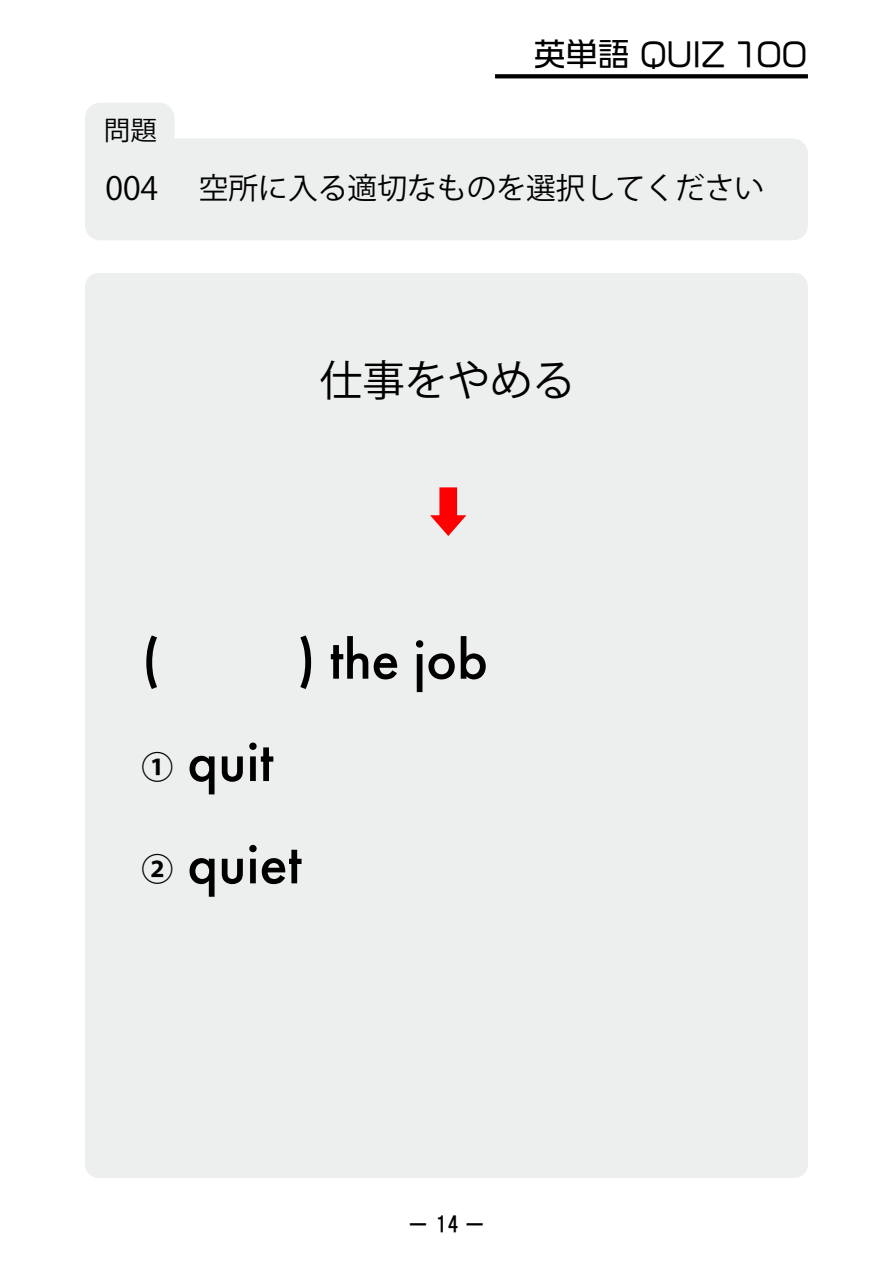
<style>
.page{position:relative;width:893px;height:1263px;background:#fff}
.page>*{position:absolute;margin:0;border:0;box-sizing:border-box;transform-origin:0 0}
.t1{font:500 58.5px/102.3px "Futura PT";color:#000}
.t2{font:53.1px "Koz Go Pr 6 N";color:#f00}
.t3{font:42.45px "Koz Go Pr 6 N";color:#000}
.t4{font:31.95px "VDL Logo Jr Regular";color:#000}
.t5{font:31.95px "Koz Go Pr 6 N";color:#000}
.t6{font:29.7px "Koz Go Pr 6 N";color:#000}
.t7{font:26.55px "Koz Go Pr 6 N";color:#000}
.t8{font:21.3px "HGP Gothic E";color:#000}
.s1{font-family:"Koz Go Pr 6 N";font-weight:700;font-size:31.95px}
</style>
<div class="page">
<div style="left:85px;top:273px;width:723px;height:905px;background:#edeeee;border-radius:14px"></div>
<div style="left:85px;top:139px;width:723px;height:101px;background:#edeeee;border-radius:15px"></div>
<div style="left:85px;top:103px;width:90px;height:107px;background:#edeeee;border-radius:15px"></div>
<svg style="left:495px;top:74px;width:313px;height:4px"></svg>
<p class="t7" style="left:104px;top:115px;width:55px">問題</p>
<p class="t5" style="left:106px;top:170px;width:54px">004</p>
<p class="t4" style="left:534px;top:32px;width:275px">英単語 QUIZ 100</p>
<p class="t6" style="left:199px;top:171px;width:567px">空所に入る適切なものを選択してください</p>
<h3 class="t3" style="left:320px;top:356px;width:257px">仕事をやめる</h3>
<h2 class="t2" style="left:477px;top:485px;width:55px;rotate:90deg">➡</h2>
<h1 class="t1" style="left:142px;top:608px;width:20px">(</h1>
<h1 class="t1" style="left:297px;top:608px;width:193px">) the job</h1>
<h1 class="t1" style="left:142px;top:710px;width:162px"><span class="s1">①</span> quit<br><span class="s1">②</span> quiet</h1>
<p class="t8" style="left:407px;top:1213px;width:79px">－ 14 －</p>
</div>
